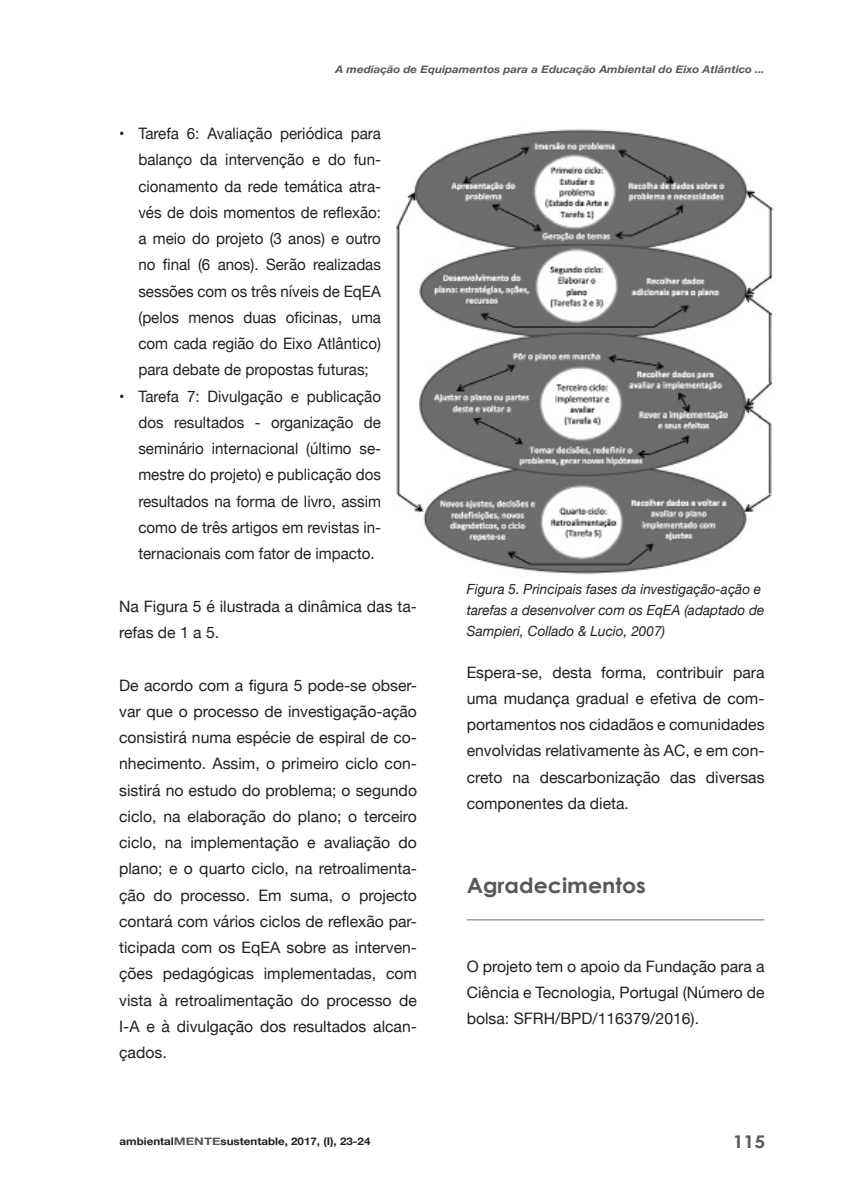
<style>
.page{position:relative;width:844px;height:1191px;background:#fff}
.page>*{position:absolute;margin:0;border:0;box-sizing:border-box;transform-origin:0 0}
.t1{font:700 21px "Century Gothic";color:#57585a;scale:1.05 1}
.t2{font:700 17.5px "Century Gothic";color:#57585a;scale:1.1 1}
.t3{font:15.75px/26.2px "Helvetica Neue";color:#231f20;text-align:justify}
.t4{font:15.75px/26.2px "Helvetica Neue";color:#231f20;text-align:justify;scale:.96 1}
.t5{font:italic 14px/21px "Helvetica Neue";color:#231f20}
.t6{font:italic 700 10.5px "Helvetica Neue";color:#57585a;scale:1.1 1}
.t7{font:700 10.5px "Helvetica Neue";color:#231f20;scale:1.1 1}
.s1{color:#57585a}
</style>
<div class="page">
<hr style="left:466px;top:919px;width:298px;height:1px;background:#6c6d70">
<img style="left:396px;top:129px;width:378px;height:445px">
<p class="t6" style="left:335px;top:63px;width:392px">A mediação de Equipamentos para a Educação Ambiental do Eixo Atlântico ...</p>
<p class="t4" style="left:138px;top:120px;width:254px;text-indent:-19px">• Tarefa 6: Avaliação periódica para balanço da intervenção e do fun&shy;cionamento da rede temática atra&shy;vés de dois momentos de reflexão: a meio do projeto (3 anos) e outro no final (6 anos). Serão realizadas sessões com os três níveis de EqEA (pelos menos duas oficinas, uma com cada região do Eixo Atlântico) para debate de propostas futuras;</p>
<p class="t4" style="left:138px;top:383px;width:254px;text-indent:-19px">• Tarefa 7: Divulgação e publicação dos resultados - organização de seminário internacional (último se&shy;mestre do projeto) e publicação dos resultados na forma de livro, assim como de três artigos em revistas in&shy;ternacionais com fator de impacto.</p>
<p class="t3" style="left:119px;top:593px;width:299px">Na Figura 5 é ilustrada a dinâmica das ta&shy;refas de 1 a 5.</p>
<p class="t3" style="left:119px;top:671px;width:299px">De acordo com a figura 5 pode-se obser&shy;var que o processo de investigação-ação consistirá numa espécie de espiral de co&shy;nhecimento. Assim, o primeiro ciclo con&shy;sistirá no estudo do problema; o segundo ciclo, na elaboração do plano; o terceiro ciclo, na implementação e avaliação do plano; e o quarto ciclo, na retroalimenta&shy;ção do processo. Em suma, o projecto contará com vários ciclos de reflexão par&shy;ticipada com os EqEA sobre as interven&shy;ções pedagógicas implementadas, com vista à retroalimentação do processo de I-A e à divulgação dos resultados alcan&shy;çados.</p>
<p class="t5" style="left:467px;top:578px;width:299px">Figura 5. Principais fases da investigação-ação e tarefas a desenvolver com os EqEA (adaptado de<br>Sampieri, Collado &amp; Lucio, 2007)</p>
<p class="t3" style="left:466px;top:658px;width:299px">Espera-se, desta forma, contribuir para uma mudança gradual e efetiva de com&shy;portamentos nos cidadãos e comunidades envolvidas relativamente às AC, e em con&shy;creto na descarbonização das diversas componentes da dieta.</p>
<h1 class="t1" style="left:466px;top:871px;width:172px">Agradecimentos</h1>
<p class="t3" style="left:466px;top:952px;width:299px">O projeto tem o apoio da Fundação para a Ciência e Tecnologia, Portugal (Número de bolsa: SFRH/BPD/116379/2016).</p>
<p class="t7" style="left:119px;top:1134px;width:229px">ambiental<span class="s1">MENTE</span>sustentable, 2017, (I), 23-24</p>
<p class="t2" style="left:732px;top:1130px;width:31px">115</p>
</div>
